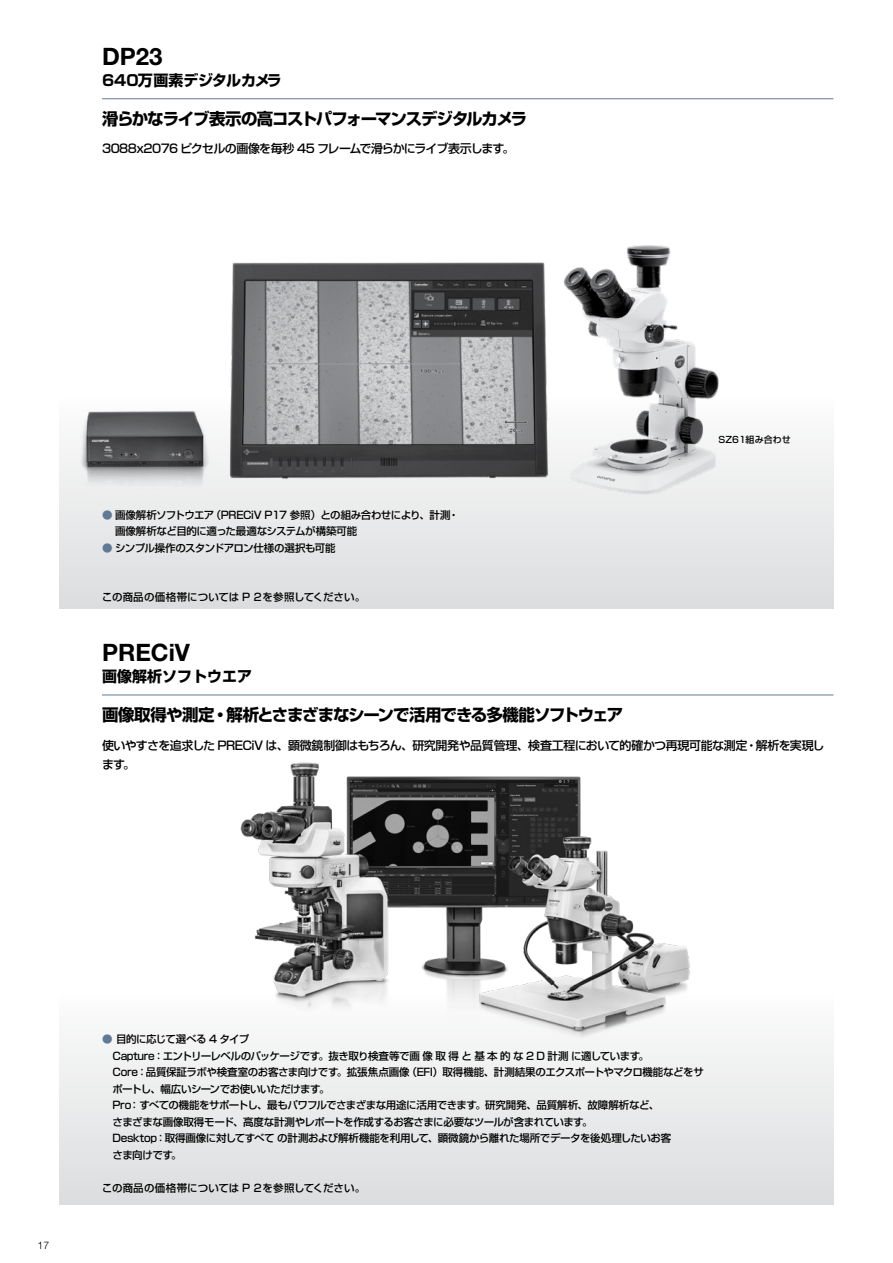
<style>
.page{position:relative;width:893px;height:1263px;background:#fff}
.page>*{position:absolute;margin:0;border:0;box-sizing:border-box;transform-origin:0 0}
.t1{font:700 24px "Helvetica Neue LT Std";color:#000101}
.ノーマル{font:700 16.5px "Shin Go Pro";letter-spacing:-.075em;color:#000}
.ノーマル-2{font:700 15px "Shin Go Pro";letter-spacing:-.02em;color:#000}
.ノーマル-3{font:700 15px "Shin Go Pro";color:#000}
.ノーマル-4{font:500 12px/19.5px "Shin Go Pro";letter-spacing:-.045em;color:#000}
.ノーマル-5{font:500 10.5px/16.5px "Shin Go Pro";letter-spacing:-.035em;color:#000}
.ノーマル-6{font:500 10.5px "Shin Go Pro";color:#000}
.t2{font:300 10.5px "Helvetica Neue LT Std";color:#000}
.ノーマル-7{font:500 9px "Shin Go Pro";color:#000}
.s1{color:#607a96}
</style>
<div class="page">
<div style="left:60px;top:395px;width:773px;height:213px;background:linear-gradient(to bottom,#fdfdfd,#dbddde)"></div>
<div style="left:60px;top:992px;width:773px;height:212px;background:linear-gradient(to bottom,#fcfcfc,#dcddde)"></div>
<img style="left:216px;top:762px;width:492px;height:310px">
<hr style="left:102px;top:98px;width:731px;height:1px;background:#607a96">
<hr style="left:102px;top:695px;width:731px;height:1px;background:#607a96">
<img style="left:77px;top:245px;width:654px;height:252px">
<p class="t1" style="left:102px;top:42px;width:62px">DP23</p>
<p class="ノーマル-2" style="left:102px;top:69px;width:181px">640万 画素デジタルカメラ</p>
<p class="ノーマル" style="left:102px;top:106px;width:427px">滑らかなライブ表示の高コストパフォーマンスデジタルカメラ</p>
<p class="ノーマル-4" style="left:102px;top:138px;width:414px">3088x2076 ピクセルの画像を毎秒 45 フレームで滑らかにライブ表示します。</p>
<p class="ノーマル-5" style="left:115px;top:505px;width:346px;text-indent:-13px"><span class="s1">●</span> 画像解析ソフトウエア（PRECiV P17 参照）との組み合わせにより、計測・画像解析など目的に適った最適なシステムが構築可能</p>
<p class="ノーマル-5" style="left:102px;top:538px;width:235px"><span class="s1">●</span> シンプル操作のスタンドアロン仕様の選択も可能</p>
<p class="ノーマル-6" style="left:102px;top:588px;width:265px">この商品の価格帯については P ２を参照してください。</p>
<p class="t1" style="left:102px;top:638px;width:89px">PRECiV</p>
<p class="ノーマル-3" style="left:102px;top:665px;width:151px">画像解析ソフトウエア</p>
<p class="ノーマル-7" style="left:719px;top:432px;width:74px">SZ61組 み合わせ</p>
<p class="ノーマル" style="left:102px;top:702px;width:523px">画像取得や測定・解析とさまざまなシーンで活用できる多機能ソフトウェア</p>
<p class="ノーマル-4" style="left:102px;top:734px;width:724px">使いやすさを追求した PRECiV は、顕微鏡制御はもちろん、研究開発や品質管理、検査工程において的確かつ再現可能な測定・解析を実現します。</p>
<p class="t2" style="left:38px;top:1239px;width:13px">17</p>
<p class="ノーマル-5" style="left:113px;top:1030px;width:593px;text-indent:-10px"><span class="s1">●</span> 目的に応じて選べる 4 タイプ<br>Capture：エントリーレベルのパッケージです。抜き取り検査等で画 像 取 得 と 基 本 的 な 2 D 計測 に適しています。<br>Core：品質保証ラボや検査室のお客さま向けです。拡張焦点画像（EFI）取得機能、計測結果のエクスポートやマクロ機能などをサポートし、幅広いシーンでお使いいただけます。<br>Pro： すべての機能をサポートし、最もパワフルでさまざまな用途に活用できます。研究開発、品質解析、故障解析など、<br>さまざまな画像取得モード、高度な計測やレポートを作成するお客さまに必要なツールが含まれています。<br>Desktop：取得画像に対してすべて の計測および解析機能を利用して、顕微鏡から離れた場所でデータを後処理したいお客<br>さま向けです。</p>
<p class="ノーマル-6" style="left:102px;top:1179px;width:265px">この商品の価格帯については P ２を参照してください。</p>
</div>
